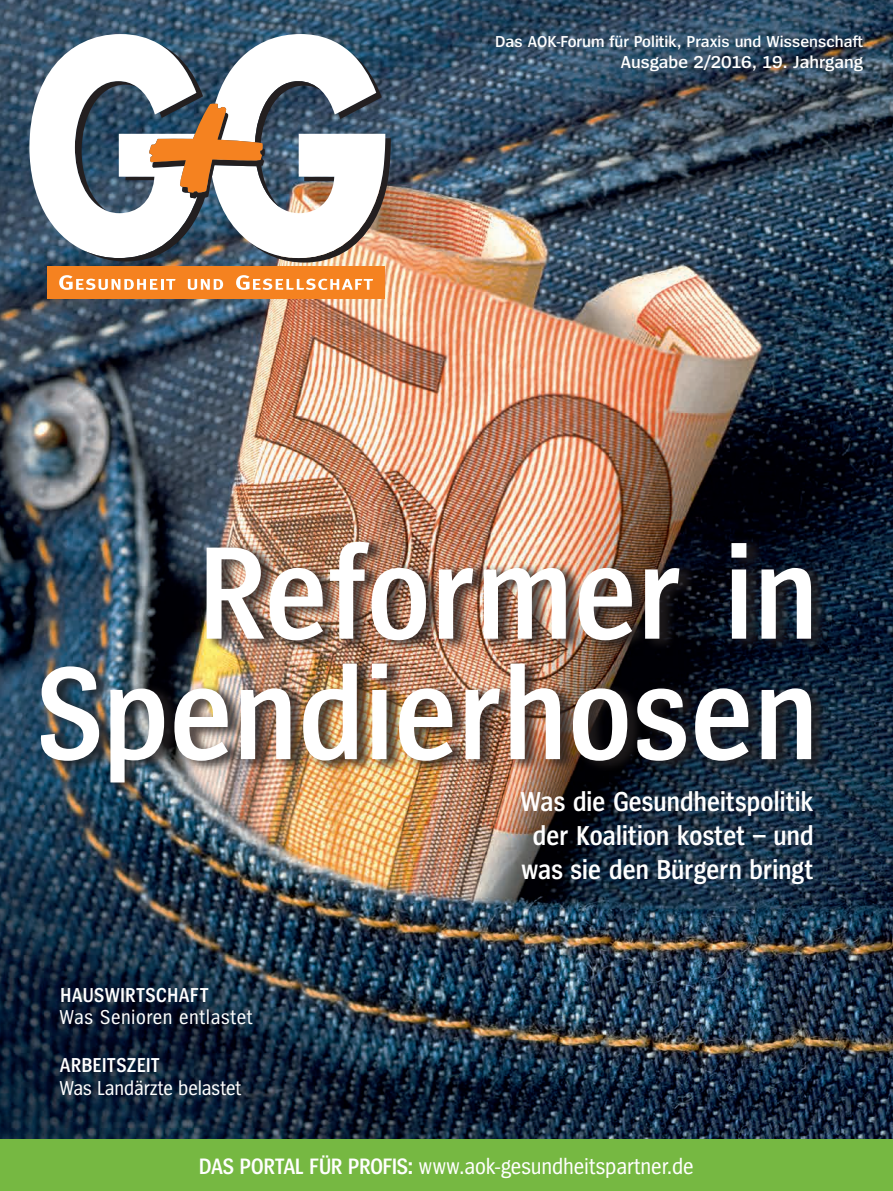
<style>
.page{position:relative;width:893px;height:1191px;background:#fff}
.page>*{position:absolute;margin:0;border:0;box-sizing:border-box;transform-origin:0 0}
.t1{font:600 137.25px/120.4px "Spiegel Cd";letter-spacing:.01em;color:#fff;text-align:right}
.t2{font:600 28.5px/34.2px "Spiegel Cd";letter-spacing:.005em;color:#fff;text-align:center}
.t3{font:23.25px "Spiegel Cd";letter-spacing:-.005em;color:#fff}
.t4{font:600 21px "Spiegel Cd";letter-spacing:.025em;color:#fff}
.t5{font:21px "Spiegel Cd";letter-spacing:.02em;color:#fff}
.t6{font:21px "Spiegel Cd";letter-spacing:-.005em;color:#fff}
.t7{font:600 18px "Spiegel";color:#fff}
.t8{font:600 16.5px "Spiegel";color:#fff}
.s1{font-weight:600}
</style>
<div class="page">
<img style="left:0;top:0;width:893px;height:1140px">
<div style="left:0;top:1140px;width:893px;height:51px;background:#76b842"></div>
<div style="left:47px;top:266px;width:337px;height:33px;background:#f58220"></div>
<svg style="left:59px;top:275px;width:116px;height:15px"></svg>
<svg style="left:188px;top:279px;width:35px;height:11px"></svg>
<svg style="left:236px;top:275px;width:137px;height:15px"></svg>
<svg style="left:29px;top:34px;width:362px;height:228px"></svg>
<div style="left:40px;top:535px;width:788px;height:260px;background:#231f20;opacity:.75"></div>
<p class="t8" style="left:495px;top:33px;width:369px">Das AOK-Forum für Politik, Praxis und Wissenschaft</p>
<p class="t7" style="left:621px;top:53px;width:244px">Ausgabe 2/2016, 19. Jahrgang</p>
<p class="t1" style="left:37px;top:537px;width:783px">Reformer in<br>Spendierhosen</p>
<p class="t2" style="left:520px;top:785px;width:295px">Was die Gesundheitspolitik der Koalition kostet – und was sie den Bürgern bringt</p>
<p class="t4" style="left:60px;top:984px;width:150px">HAUSWIRTSCHAFT</p>
<p class="t5" style="left:59px;top:1007px;width:195px">Was Senioren entlastet</p>
<p class="t4" style="left:60px;top:1055px;width:102px">ARBEITSZEIT</p>
<p class="t6" style="left:59px;top:1077px;width:183px">Was Landärzte belastet</p>
<p class="t3" style="left:199px;top:1155px;width:496px"><span class="s1">DAS PORTAL FÜR PROFIS:</span> www.aok-gesundheitspartner.de</p>
</div>
